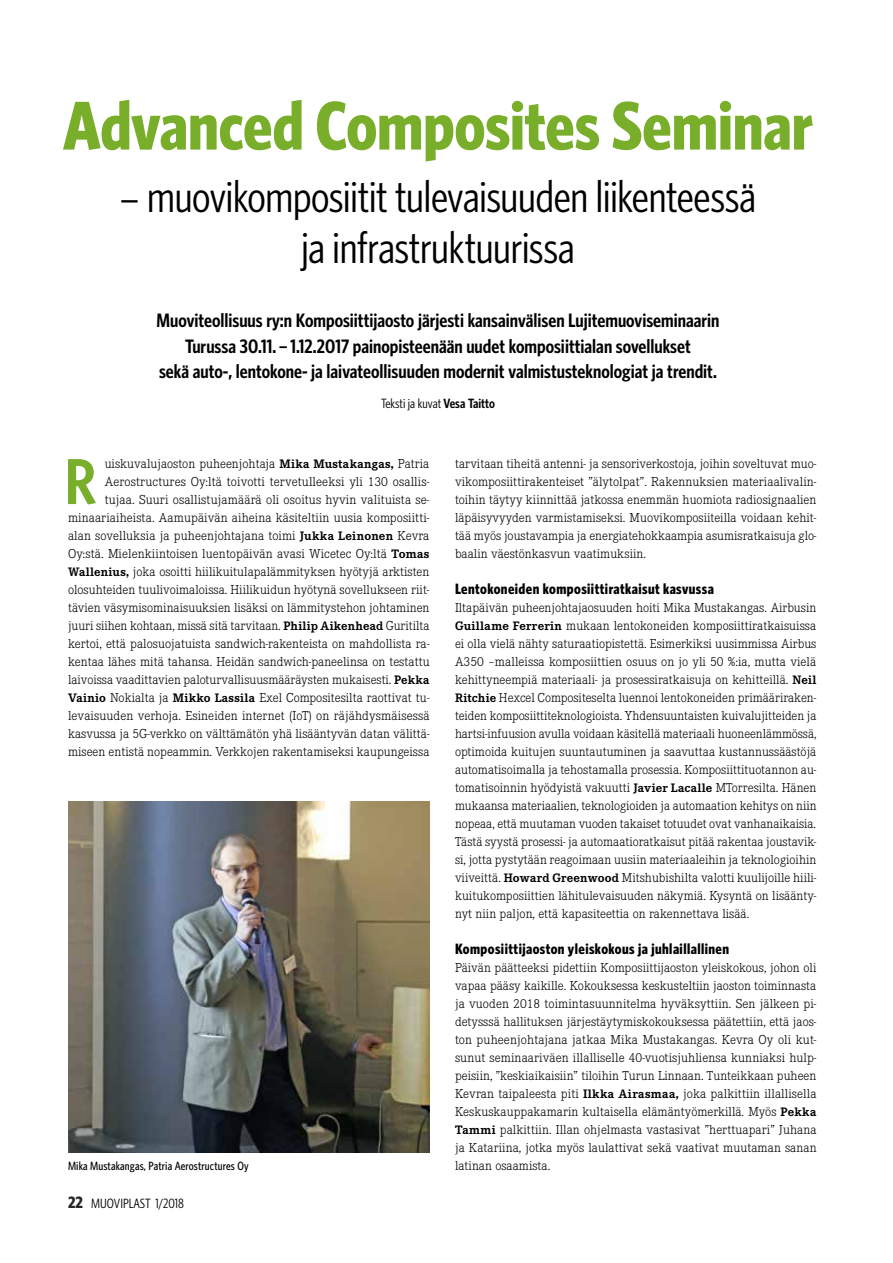
<style>
.page{position:relative;width:893px;height:1263px;background:#fff}
.page>*{position:absolute;margin:0;border:0;box-sizing:border-box;transform-origin:0 0}
.t1{font:700 69px "Whitney Condensed";letter-spacing:-.005em;color:#79ae2b}
.t2{font:600 65.1px "Whitney Condensed";color:#79ae2b}
.t3{font:45px/51px "Whitney Condensed";letter-spacing:-.01em;color:#000;text-align:center}
.t4{font:600 19.5px/25.5px "Whitney Condensed";color:#000;text-align:center}
.t5{font:700 15px "Whitney Condensed";letter-spacing:.03em;color:#000}
.t6{font:300 13.5px/18px "Corporate E";color:#000;text-align:justify}
.t7{font:13.5px "Whitney Condensed";color:#000}
.t8{font:500 12px "Whitney Condensed";letter-spacing:.01em;color:#000}
.s1{font-weight:600}
.s2{font-weight:700;font-size:12.75px}
.s3{font-weight:700;font-size:16.5px;color:#282827}
</style>
<div class="page">
<img style="left:68px;top:801px;width:361px;height:351px">
<h1 class="t1" style="left:63px;top:86px;width:752px">Advanced Composites Seminar</h1>
<h3 class="t3" style="left:120px;top:171px;width:638px">¬ muovikomposiitit tulevaisuuden liikenteessä ja infrastruktuurissa</h3>
<p class="t4" style="left:157px;top:307px;width:564px">Muoviteollisuus ry:n Komposiittijaosto järjesti kansainvälisen Lujitemuoviseminaarin<br>Turussa 30.11. ¬ 1.12.2017 painopisteenään uudet komposiittialan sovellukset<br>sekä auto-, lentokone- ja laivateollisuuden modernit valmistusteknologiat ja trendit.</p>
<p class="t7" style="left:381px;top:396px;width:115px">Teksti ja kuvat <span class="s1">Vesa Taitto</span></p>
<p class="t6" style="left:68px;top:454px;width:363px;text-align:right">uiskuvalujaoston puheenjohtaja <span class="s2">Mika Mustakangas,</span> Patria Aerostructures Oy:ltä toivotti tervetulleeksi yli 130 osallis-<br>tujaa. Suuri osallistujamäärä oli osoitus hyvin valituista se&shy;minaariaiheista. Aamupäivän aiheina käsiteltiin uusia komposiitti&shy;alan sovelluksia ja puheenjohtajana toimi <span class="s2">Jukka Leinonen</span> Kevra Oy:stä. Mielenkiintoisen luentopäivän avasi Wicetec Oy:ltä <span class="s2">Tomas Wallenius,</span> joka osoitti hiilikuitulapalämmityksen hyötyjä arktisten olosuhteiden tuulivoimaloissa. Hiilikuidun hyötynä sovellukseen riit&shy;tävien väsymisominaisuuksien lisäksi on lämmitystehon johtaminen juuri siihen kohtaan, missä sitä tarvitaan. <span class="s2">Philip Aikenhead</span> Guritilta kertoi, että palosuojatuista sandwich-rakenteista on mahdollista ra&shy;kentaa lähes mitä tahansa. Heidän sandwich-paneelinsa on testattu laivoissa vaadittavien paloturvallisuusmääräysten mukaisesti. <span class="s2">Pekka Vainio</span> Nokialta ja <span class="s2">Mikko Lassila</span> Exel Compositesilta raottivat tu&shy;levaisuuden verhoja. Esineiden internet (IoT) on räjähdysmäisessä kasvussa ja 5G-verkko on välttämätön yhä lisääntyvän datan välittä&shy;miseen entistä nopeammin. Verkkojen rakentamiseksi kaupungeissa</p>
<h2 class="t2" style="left:65px;top:444px;width:33px">R</h2>
<p class="t8" style="left:68px;top:1159px;width:182px">Mika Mustakangas, Patria Aerostructures Oy</p>
<p class="t7" style="left:68px;top:1195px;width:118px"><span class="s3">22</span> MUOVIPLAST 1/2018</p>
<p class="t6" style="left:455px;top:454px;width:363px">tarvitaan tiheitä antenni- ja sensoriverkostoja, joihin soveltuvat muo&shy;vikomposiittirakenteiset ”älytolpat”. Rakennuksien materiaalivalin&shy;toihin täytyy kiinnittää jatkossa enemmän huomiota radiosignaalien läpäisyvyyden varmistamiseksi. Muovikomposiiteilla voidaan kehit&shy;tää myös joustavampia ja energiatehokkaampia asumisratkaisuja glo&shy;baalin väestönkasvun vaatimuksiin.</p>
<p class="t5" style="left:455px;top:580px;width:261px">Lentokoneiden komposiittiratkaisut kasvussa</p>
<p class="t6" style="left:455px;top:598px;width:363px">Iltapäivän puheenjohtajaosuuden hoiti Mika Mustakangas. Airbusin <span class="s2">Guillame Ferrerin</span> mukaan lentokoneiden komposiittiratkaisuissa ei olla vielä nähty saturaatiopistettä. Esimerkiksi uusimmissa Airbus A350 –malleissa komposiittien osuus on jo yli 50 %:ia, mutta vielä kehittyneempiä materiaali- ja prosessiratkaisuja on kehitteillä. <span class="s2">Neil Ritchie</span> Hexcel Compositeselta luennoi lentokoneiden primääriraken&shy;teiden komposiittiteknologioista. Yhdensuuntaisten kuivalujitteiden ja hartsi-infuusion avulla voidaan käsitellä materiaali huoneenlämmössä, optimoida kuitujen suuntautuminen ja saavuttaa kustannussäästöjä automatisoimalla ja tehostamalla prosessia. Komposiittituotannon au&shy;tomatisoinnin hyödyistä vakuutti <span class="s2">Javier Lacalle</span> MTorresilta. Hänen mukaansa materiaalien, teknologioiden ja automaation kehitys on niin nopeaa, että muutaman vuoden takaiset totuudet ovat vanhanaikaisia.<br>Tästä syystä prosessi- ja automaatioratkaisut pitää rakentaa joustavik&shy;si, jotta pystytään reagoimaan uusiin materiaaleihin ja teknologioihin viiveittä. <span class="s2">Howard Greenwood</span> Mitshubishilta valotti kuulijoille hiili&shy;kuitukomposiittien lähitulevaisuuden näkymiä. Kysyntä on lisäänty&shy;nyt niin paljon, että kapasiteettia on rakennettava lisää.</p>
<p class="t5" style="left:455px;top:940px;width:276px">Komposiittijaoston yleiskokous ja juhlaillallinen</p>
<p class="t6" style="left:455px;top:958px;width:363px">Päivän päätteeksi pidettiin Komposiittijaoston yleiskokous, johon oli vapaa pääsy kaikille. Kokouksessa keskusteltiin jaoston toiminnasta ja vuoden 2018 toimintasuunnitelma hyväksyttiin. Sen jälkeen pi&shy;detysssä hallituksen järjestäytymiskokouksessa päätettiin, että jaos&shy;ton puheenjohtajana jatkaa Mika Mustakangas. Kevra Oy oli kut&shy;sunut seminaariväen illalliselle 40-vuotisjuhliensa kunniaksi hulp&shy;peisiin, ”keskiaikaisiin” tiloihin Turun Linnaan. Tunteikkaan puheen Kevran taipaleesta piti <span class="s2">Ilkka Airasmaa,</span> joka palkittiin illallisella Keskuskauppakamarin kultaisella elämäntyömerkillä. Myös <span class="s2">Pekka Tammi</span> palkittiin. Illan ohjelmasta vastasivat ”herttuapari” Juhana ja Katariina, jotka myös laulattivat sekä vaativat muutaman sanan latinan osaamista.</p>
</div>
